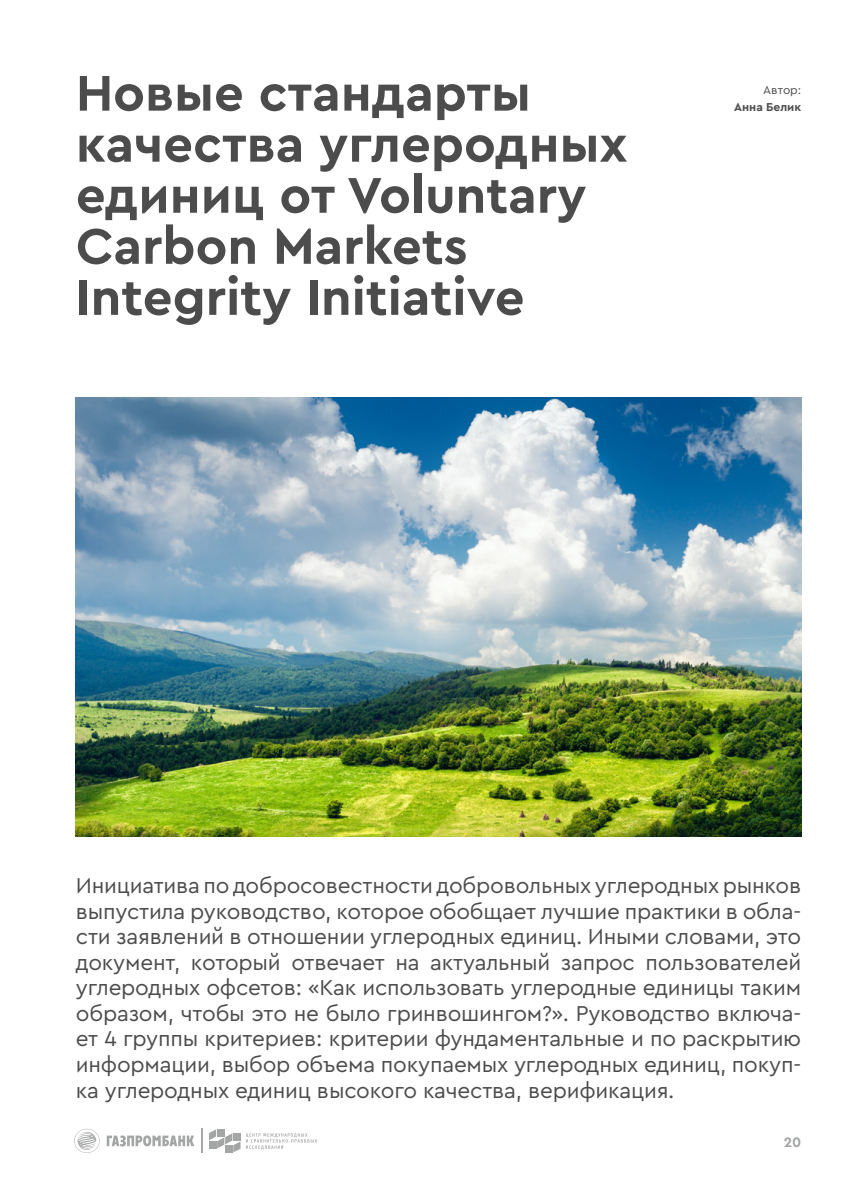
<style>
.page{position:relative;width:851px;height:1191px;background:#fff}
.page>*{position:absolute;margin:0;border:0;box-sizing:border-box;transform-origin:0 0}
.t1{font:700 52.5px/51px "Cera CY";color:#4b4c4b}
.t2{font:22.5px/25.5px "Cera CY";letter-spacing:-.01em;color:#4b4c4b;text-align:justify}
.t3{font:700 14.4px "Cera CY";color:#a4a5a5}
.t4{font:700 12px "Cera CY";color:#4b4c4b}
.t5{font:12px "Cera CY";color:#4b4c4b}
</style>
<div class="page">
<img style="left:76px;top:398px;width:725px;height:439px">
<svg style="left:74px;top:1128px;width:26px;height:25px"></svg>
<svg style="left:107px;top:1135px;width:87px;height:11px"></svg>
<hr style="left:201px;top:1128px;width:2px;height:25px;background:#a4a5a5">
<svg style="left:209px;top:1129px;width:31px;height:23px"></svg>
<svg style="left:246px;top:1133px;width:71px;height:16px"></svg>
<h1 class="t1" style="left:76px;top:65px;width:553px">Новые стандарты качества углеродных единиц от Voluntary<br>Carbon Markets<br>Integrity Initiative</h1>
<p class="t5" style="left:763px;top:82px;width:39px">Автор:</p>
<p class="t4" style="left:734px;top:99px;width:68px">Анна Белик</p>
<p class="t2" style="left:76px;top:872px;width:726px">Инициатива по добросовестности добровольных углеродных рынков выпустила руководство, которое обобщает лучшие практики в обла&shy;сти заявлений в отношении углеродных единиц. Иными словами, это документ, который отвечает на актуальный запрос пользователей углеродных офсетов: «Как использовать углеродные единицы таким образом, чтобы это не было гринвошингом?». Руководство включа&shy;ет 4 группы критериев: критерии фундаментальные и по раскрытию информации, выбор объема покупаемых углеродных единиц, покуп&shy;ка углеродных единиц высокого качества, верификация.</p>
<p class="t3" style="left:783px;top:1132px;width:19px">20</p>
</div>
